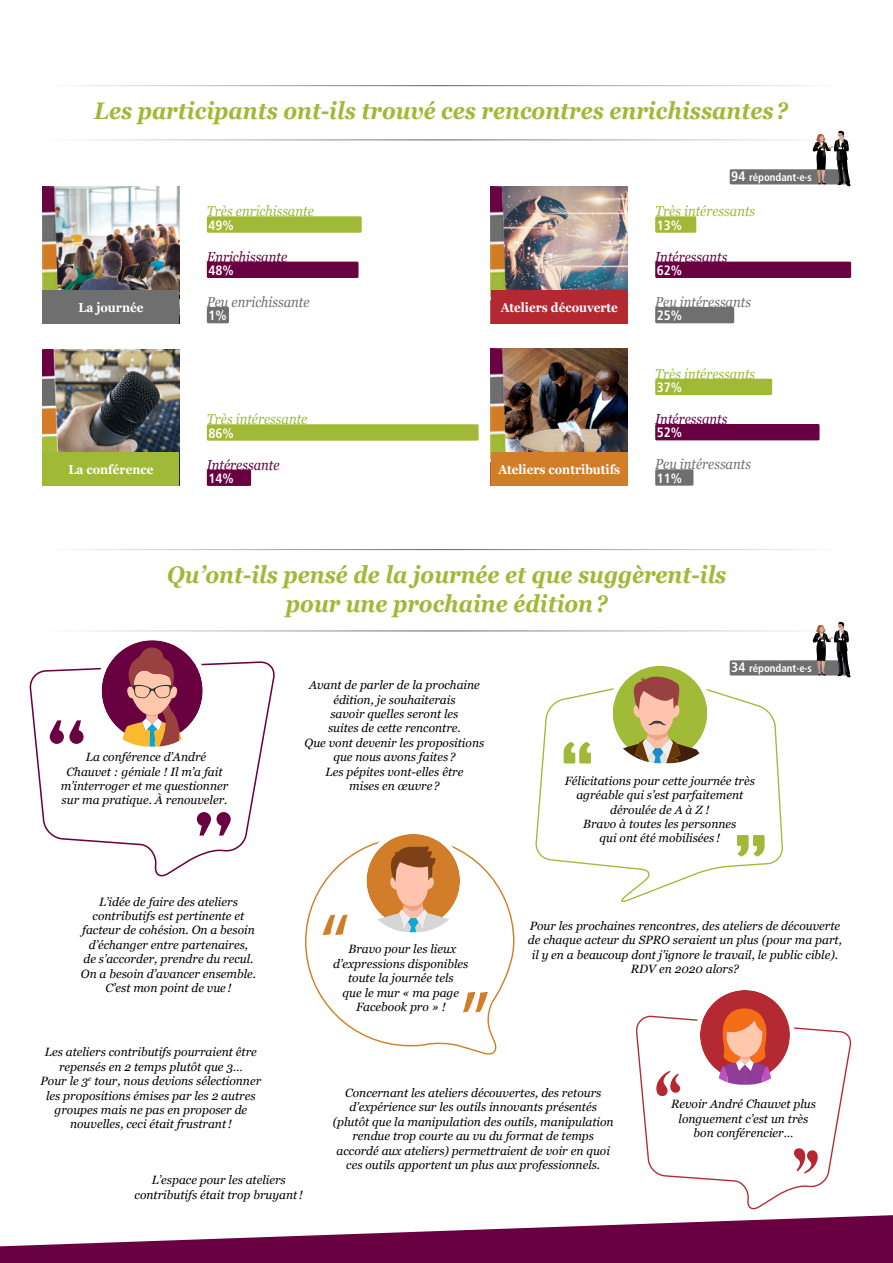
<style>
.page{position:relative;width:893px;height:1263px;background:#fff}
.page>*{position:absolute;margin:0;border:0;box-sizing:border-box;transform-origin:0 0}
.horiare{font:italic 700 24px/28.8px "Georgia";color:#a0b937;text-align:center;scale:.9 1}
.horiare-2{font:italic 14.55px "Georgia";color:#a0b937;scale:.9 1}
.horiare-3{font:italic 14.55px "Georgia";color:#690041;scale:.9 1}
.horiare-4{font:italic 14.55px "Georgia";color:#706f6f;scale:.9 1}
.t1{font:700 condensed 13.5px "Frutiger LT Std";color:#fff}
.t2{font:700 13.05px "Georgia";color:#fff;scale:.9 1}
.texte_kok{font:italic 12px/14.4px "Georgia";color:#000;text-align:center}
.t3{font:700 condensed 10.95px "Frutiger LT Std";color:#fff}
.s1{font-size:13.65px}
</style>
<div class="page">
<img style="left:43px;top:349px;width:136px;height:103px">
<img style="left:43px;top:186px;width:136px;height:104px">
<div style="left:43px;top:290px;width:136px;height:33px;background:#706f6f"></div>
<div style="left:43px;top:452px;width:136px;height:34px;background:#a0b937"></div>
<div style="left:207px;top:216px;width:155px;height:17px;background:#a0b937;border-radius:2px"></div>
<div style="left:207px;top:262px;width:152px;height:16px;background:#690041;border-radius:2px"></div>
<div style="left:207px;top:307px;width:22px;height:16px;background:#706f6f;border-radius:2px"></div>
<div style="left:207px;top:424px;width:272px;height:17px;background:#a0b937;border-radius:2px"></div>
<div style="left:207px;top:470px;width:44px;height:16px;background:#690041;border-radius:2px"></div>
<img style="left:491px;top:186px;width:137px;height:104px">
<img style="left:491px;top:349px;width:137px;height:103px">
<div style="left:491px;top:290px;width:137px;height:33px;background:#b42832"></div>
<div style="left:491px;top:452px;width:137px;height:34px;background:#d27d28"></div>
<div style="left:655px;top:216px;width:41px;height:17px;background:#a0b937;border-radius:2px"></div>
<div style="left:655px;top:379px;width:117px;height:16px;background:#a0b937;border-radius:2px"></div>
<div style="left:655px;top:262px;width:196px;height:16px;background:#690041;border-radius:2px"></div>
<div style="left:655px;top:424px;width:164px;height:16px;background:#690041;border-radius:2px"></div>
<div style="left:655px;top:307px;width:79px;height:16px;background:#706f6f;border-radius:2px"></div>
<div style="left:655px;top:469px;width:38px;height:17px;background:#706f6f;border-radius:2px"></div>
<svg style="left:29px;top:661px;width:246px;height:216px"></svg>
<svg style="left:50px;top:720px;width:34px;height:24px"></svg>
<svg style="left:197px;top:812px;width:34px;height:23px"></svg>
<svg style="left:96px;top:640px;width:112px;height:107px"></svg>
<svg style="left:535px;top:689px;width:248px;height:214px"></svg>
<svg style="left:564px;top:742px;width:27px;height:21px"></svg>
<svg style="left:737px;top:835px;width:28px;height:21px"></svg>
<svg style="left:608px;top:666px;width:104px;height:99px"></svg>
<svg style="left:305px;top:848px;width:210px;height:137px"></svg>
<svg style="left:323px;top:915px;width:25px;height:20px"></svg>
<svg style="left:0;top:985px;width:893px;height:278px"></svg>
<svg style="left:362px;top:834px;width:103px;height:98px"></svg>
<div style="left:730px;top:660px;width:118px;height:15px;background:#706f6f;border-radius:2px"></div>
<svg style="left:812px;top:622px;width:38px;height:55px"></svg>
<div style="left:730px;top:169px;width:118px;height:15px;background:#706f6f;border-radius:2px"></div>
<svg style="left:812px;top:131px;width:38px;height:55px"></svg>
<p class="horiare" style="left:94px;top:95px;width:772px">Les participants ont-ils trouvé ces rencontres enrichissantes?</p>
<p class="t2" style="left:78px;top:297px;width:74px">La journée</p>
<p class="t2" style="left:68px;top:460px;width:96px">La conférence</p>
<p class="horiare-2" style="left:207px;top:201px;width:120px">Très enrichissante</p>
<p class="horiare-3" style="left:207px;top:246px;width:91px">Enrichissante</p>
<p class="t1" style="left:208px;top:217px;width:27px">49%</p>
<p class="t1" style="left:208px;top:262px;width:27px">48%</p>
<p class="t1" style="left:208px;top:307px;width:20px">1%</p>
<p class="horiare-4" style="left:207px;top:291px;width:116px">Peu enrichissante</p>
<p class="t2" style="left:501px;top:297px;width:132px">Ateliers découverte</p>
<p class="horiare-2" style="left:207px;top:409px;width:113px">Très intéressante</p>
<p class="horiare-3" style="left:207px;top:454px;width:82px">Intéressante</p>
<p class="t1" style="left:208px;top:425px;width:27px">86%</p>
<p class="t1" style="left:208px;top:470px;width:27px">14%</p>
<p class="t2" style="left:498px;top:459px;width:137px">Ateliers contributifs</p>
<p class="t3" style="left:731px;top:171px;width:82px"><span class="s1">94</span> répondant·e·s</p>
<p class="horiare-2" style="left:655px;top:201px;width:113px">Très intéressants</p>
<p class="t1" style="left:657px;top:217px;width:27px">13%</p>
<p class="horiare-3" style="left:655px;top:246px;width:82px">Intéressants</p>
<p class="t1" style="left:657px;top:262px;width:27px">62%</p>
<p class="horiare-4" style="left:655px;top:291px;width:108px">Peu intéressants</p>
<p class="t1" style="left:657px;top:307px;width:27px">25%</p>
<p class="horiare-2" style="left:655px;top:363px;width:113px">Très intéressants</p>
<p class="t1" style="left:657px;top:379px;width:27px">37%</p>
<p class="horiare-3" style="left:655px;top:408px;width:82px">Intéressants</p>
<p class="t1" style="left:657px;top:425px;width:27px">52%</p>
<p class="horiare-4" style="left:655px;top:454px;width:108px">Peu intéressants</p>
<p class="t1" style="left:657px;top:470px;width:27px">11%</p>
<p class="horiare" style="left:167px;top:559px;width:623px">Qu’ont-ils pensé de la journée et que suggèrent-ils pour une prochaine édition?</p>
<p class="t3" style="left:731px;top:662px;width:82px"><span class="s1">34</span> répondant·e·s</p>
<p class="texte_kok" style="left:61px;top:749px;width:169px">La conférence d’André<br>Chauvet : géniale ! Il m’a fait m’interroger et me questionner sur ma pratique. À renouveler.</p>
<p class="texte_kok" style="left:81px;top:894px;width:177px">L’idée de faire des ateliers contributifs est pertinente et facteur de cohésion. On a besoin d’échanger entre partenaires,<br>de s’accorder, prendre du recul.<br>On a besoin d’avancer ensemble.<br>C’est mon point de vue !</p>
<p class="texte_kok" style="left:309px;top:677px;width:172px">Avant de parler de la prochaine édition, je souhaiterais<br>savoir quelles seront les<br>suites de cette rencontre.</p>
<p class="texte_kok" style="left:305px;top:735px;width:181px">Que vont devenir les propositions que nous avons faites ?</p>
<p class="texte_kok" style="left:326px;top:764px;width:139px">Les pépites vont-elles être mises en œuvre ?</p>
<p class="texte_kok" style="left:333px;top:941px;width:137px">Bravo pour les lieux d’expressions disponibles toute la journée tels<br>que le mur « ma page<br>Facebook pro » !</p>
<p class="texte_kok" style="left:565px;top:773px;width:192px">Félicitations pour cette journée très agréable qui s’est parfaitement déroulée de A à Z !</p>
<p class="texte_kok" style="left:583px;top:816px;width:155px">Bravo à toutes les personnes qui ont été mobilisées !</p>
<p class="texte_kok" style="left:528px;top:918px;width:316px">Pour les prochaines rencontres, des ateliers de découverte de chaque acteur du SPRO seraient un plus (pour ma part, il y en a beaucoup dont j’ignore le travail, le public cible).</p>
<p class="texte_kok" style="left:631px;top:961px;width:110px">RDV en 2020 alors?</p>
<p class="texte_kok" style="left:45px;top:1044px;width:214px">Les ateliers contributifs pourraient être repensés en 2 temps plutôt que 3…</p>
<p class="texte_kok" style="left:41px;top:1073px;width:222px">Pour le 3<sup>e</sup> tour, nous devions sélectionner les propositions émises par les 2 autres groupes mais ne pas en proposer de nouvelles, ceci était frustrant!</p>
<p class="texte_kok" style="left:333px;top:1085px;width:282px">Concernant les ateliers découvertes, des retours d’expérience sur les outils innovants présentés (plutôt que la manipulation des outils, manipulation rendue trop courte au vu du format de temps accordé aux ateliers) permettraient de voir en quoi ces outils apportent un plus aux professionnels.</p>
<p class="texte_kok" style="left:135px;top:1172px;width:170px">L’espace pour les ateliers contributifs était trop bruyant!</p>
<p class="texte_kok" style="left:671px;top:1096px;width:146px">Revoir André Chauvet plus longuement c’est un très bon conférencier…</p>
</div>
